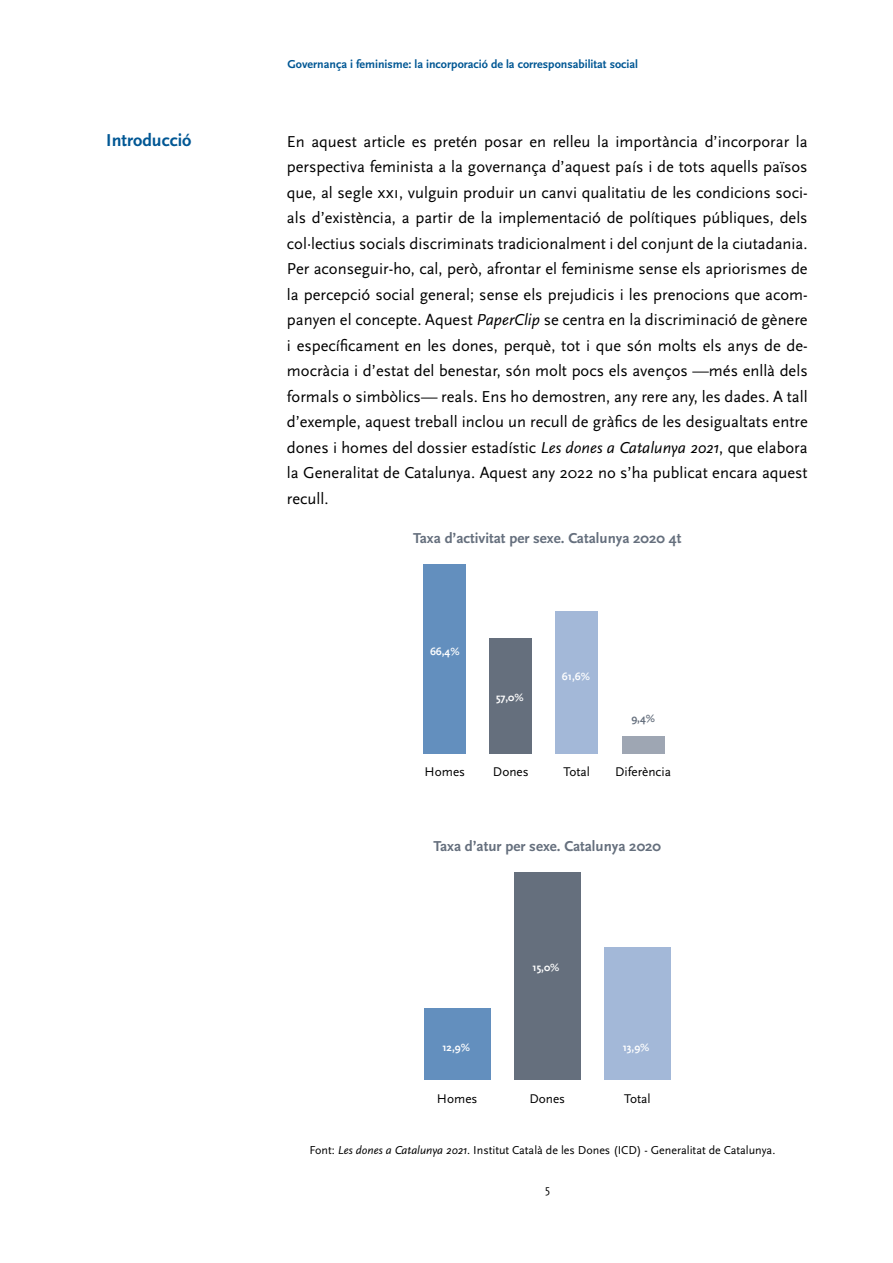
<style>
.page{position:relative;width:893px;height:1263px;background:#fff}
.page>*{position:absolute;margin:0;border:0;box-sizing:border-box;transform-origin:0 0}
.TEXT_DESTACAT_12PT{font:700 18px "Scala Sans Pro";color:#005794}
.TEXT_BASE{font:16.5px/25.5px "Scala Sans Pro";color:#000;text-align:justify}
.TITOL_GRAFIC{font:700 15px "Scala Sans Pro";color:#656f7d}
.TEXT_PASTILLES_DESTA{font:13.2px "Scala Sans Pro";color:#000}
.PEU_DE_FOTO{font:12px "Scala Sans Pro";color:#000}
.t1{font:700 12px "Scala Sans Pro";color:#005794}
.TEXT_PASTILLES_DESTA-2{font:700 10.95px "Scala Sans Pro";color:#fff}
.TEXT_PASTILLES_DESTA-3{font:700 10.95px "Scala Sans Pro";color:#656f7d}
.s1{font-style:italic}
</style>
<div class="page">
<div style="left:424px;top:564px;width:42px;height:189px;background:#638fbe"></div>
<div style="left:489px;top:638px;width:43px;height:115px;background:#656f7d"></div>
<div style="left:622px;top:736px;width:42px;height:17px;background:#9ea6b3"></div>
<div style="left:555px;top:611px;width:43px;height:142px;background:#a3b8d8"></div>
<div style="left:424px;top:1008px;width:67px;height:72px;background:#638fbe"></div>
<div style="left:514px;top:873px;width:67px;height:207px;background:#656f7d"></div>
<div style="left:604px;top:947px;width:67px;height:133px;background:#a3b8d8"></div>
<p class="t1" style="left:287px;top:57px;width:352px">Governança i feminisme: la incorporació de la corresponsabilitat social</p>
<p class="TEXT_DESTACAT_12PT" style="left:106px;top:129px;width:87px">Introducció</p>
<p class="TEXT_BASE" style="left:287px;top:128px;width:522px">En aquest article es pretén posar en relleu la importància d’incorporar la perspectiva feminista a la governança d’aquest país i de tots aquells països que, al segle xxi, vulguin produir un canvi qualitatiu de les condicions soci&shy;als d’existència, a partir de la implementació de polítiques públiques, dels col·lectius socials discriminats tradicionalment i del conjunt de la ciutadania.<br>Per aconseguir-ho, cal, però, afrontar el feminisme sense els apriorismes de la percepció social general; sense els prejudicis i les prenocions que acom&shy;panyen el concepte. Aquest <span class="s1">PaperClip</span> se centra en la discriminació de gènere i específicament en les dones, perquè, tot i que són molts els anys de de&shy;mocràcia i d’estat del benestar, són molt pocs els avenços —més enllà dels formals o simbòlics— reals. Ens ho demostren, any rere any, les dades. A tall d’exemple, aquest treball inclou un recull de gràfics de les desigualtats entre dones i homes del dossier estadístic <span class="s1">Les dones a Catalunya 2021</span>, que elabora la Generalitat de Catalunya. Aquest any 2022 no s’ha publicat encara aquest recull.</p>
<p class="TITOL_GRAFIC" style="left:413px;top:529px;width:270px">Taxa d’activitat per sexe. Catalunya 2020 4t</p>
<p class="TEXT_PASTILLES_DESTA-2" style="left:430px;top:645px;width:31px">66,4%</p>
<p class="TEXT_PASTILLES_DESTA" style="left:425px;top:764px;width:42px">Homes</p>
<p class="TEXT_PASTILLES_DESTA-2" style="left:496px;top:691px;width:29px">57,0%</p>
<p class="TEXT_PASTILLES_DESTA" style="left:493px;top:764px;width:37px">Dones</p>
<p class="TEXT_PASTILLES_DESTA-2" style="left:562px;top:670px;width:30px">61,6%</p>
<p class="TEXT_PASTILLES_DESTA" style="left:564px;top:764px;width:28px">Total</p>
<p class="TEXT_PASTILLES_DESTA-3" style="left:631px;top:712px;width:25px">9,4%</p>
<p class="TEXT_PASTILLES_DESTA" style="left:615px;top:764px;width:57px">Diferència</p>
<p class="TITOL_GRAFIC" style="left:433px;top:838px;width:229px">Taxa d’atur per sexe. Catalunya 2020</p>
<p class="TEXT_PASTILLES_DESTA-2" style="left:442px;top:1040px;width:29px">12,9%</p>
<p class="TEXT_PASTILLES_DESTA-2" style="left:532px;top:961px;width:28px">15,0%</p>
<p class="TEXT_PASTILLES_DESTA-2" style="left:623px;top:1040px;width:28px">13,9%</p>
<p class="TEXT_PASTILLES_DESTA" style="left:437px;top:1090px;width:42px">Homes</p>
<p class="TEXT_PASTILLES_DESTA" style="left:529px;top:1090px;width:37px">Dones</p>
<p class="TEXT_PASTILLES_DESTA" style="left:624px;top:1090px;width:28px">Total</p>
<p class="PEU_DE_FOTO" style="left:309px;top:1143px;width:468px">Font: <span class="s1">Les dones a Catalunya 2021</span>. Institut Català de les Dones (ICD) - Generalitat de Catalunya.</p>
<p class="PEU_DE_FOTO" style="left:545px;top:1182px;width:6px">5</p>
</div>
